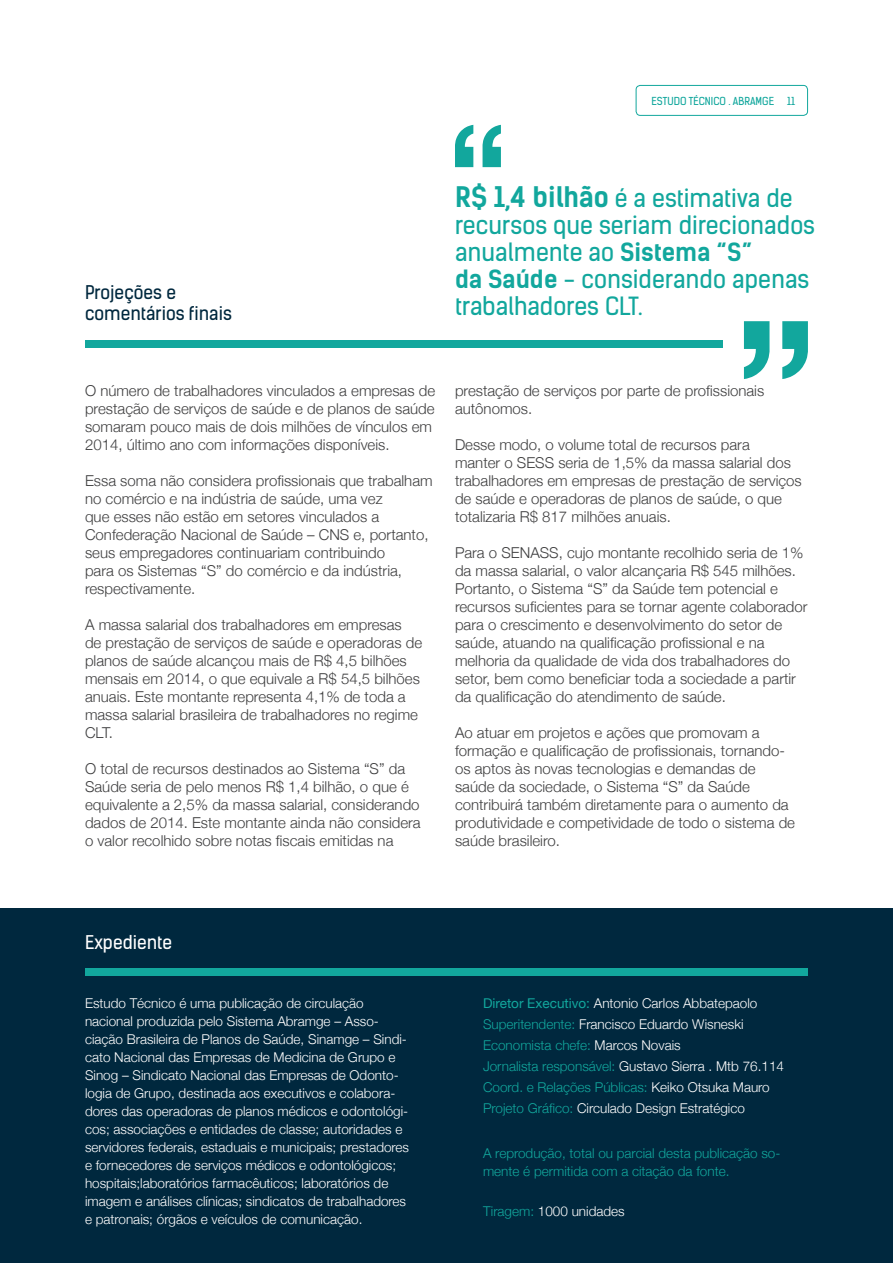
<style>
.page{position:relative;width:893px;height:1263px;background:#fff}
.page>*{position:absolute;margin:0;border:0;box-sizing:border-box;transform-origin:0 0}
.t1{font:24px/27px "Kelson Sans";color:#12a79d}
.t2{font:18px "Kelson Sans";color:#00283e}
.t3{font:18px "Kelson Sans";color:#fff}
._04_texto_corrido{font:300 15px/18px "Helvetica Neue";color:#3e3e3f}
.t4{font:300 13.5px/18px "Helvetica Neue";color:#fff}
.t5{font:300 13.5px/18px "Helvetica Neue";color:#12a79d}
.t6{font:10.5px "Kelson Sans";color:#12a79d}
.s1{font-weight:700;font-size:27px}
.s2{font-weight:700}
.s3{font-weight:400;color:#12a79d}
.s4{color:#12a79d}
.s5{color:#fff}
</style>
<div class="page">
<div style="left:636px;top:85px;width:172px;height:31px;border:1px solid #12a79d;border-radius:4px"></div>
<div style="left:85px;top:340px;width:637px;height:8px;background:#12a79d"></div>
<div style="left:0;top:909px;width:893px;height:354px;background:#00283e"></div>
<div style="left:85px;top:968px;width:723px;height:8px;background:#12a79d"></div>
<svg style="left:744px;top:321px;width:64px;height:58px"></svg>
<svg style="left:455px;top:125px;width:46px;height:42px"></svg>
<p class="t6" style="left:651px;top:94px;width:145px">ESTUDO TÉCNICO . ABRAMGE 11</p>
<p class="t2" style="left:85px;top:281px;width:93px">Projeções e</p>
<p class="t2" style="left:85px;top:302px;width:148px">comentários finais</p>
<p class="t1" style="left:455px;top:185px;width:361px"><span class="s1">R$ 1,4 bilhão</span> é a estimativa de recursos que seriam direcionados anualmente ao <span class="s2">Sistema “S”</span></p>
<p class="t1" style="left:455px;top:266px;width:356px"><span class="s2">da Saúde</span> - considerando apenas trabalhadores CLT.</p>
<p class="_04_texto_corrido" style="left:85px;top:381px;width:352px">O número de trabalhadores vinculados a empresas de prestação de serviços de saúde e de planos de saúde somaram pouco mais de dois milhões de vínculos em 2014, último ano com informações disponíveis.</p>
<p class="_04_texto_corrido" style="left:85px;top:471px;width:349px">Essa soma não considera profissionais que trabalham no comércio e na indústria de saúde, uma vez<br>que esses não estão em setores vinculados a Confederação Nacional de Saúde – CNS e, portanto, seus empregadores continuariam contribuindo<br>para os Sistemas “S” do comércio e da indústria, respectivamente.</p>
<p class="_04_texto_corrido" style="left:85px;top:615px;width:339px">A massa salarial dos trabalhadores em empresas<br>de prestação de serviços de saúde e operadoras de planos de saúde alcançou mais de R$ 4,5 bilhões mensais em 2014, o que equivale a R$ 54,5 bilhões anuais. Este montante representa 4,1% de toda a massa salarial brasileira de trabalhadores no regime CLT.</p>
<p class="_04_texto_corrido" style="left:85px;top:759px;width:337px">O total de recursos destinados ao Sistema “S” da Saúde seria de pelo menos R$ 1,4 bilhão, o que é equivalente a 2,5% da massa salarial, considerando dados de 2014. Este montante ainda não considera o valor recolhido sobre notas fiscais emitidas na</p>
<p class="_04_texto_corrido" style="left:455px;top:381px;width:311px">prestação de serviços por parte de profissionais autônomos.</p>
<p class="_04_texto_corrido" style="left:455px;top:435px;width:348px">Desse modo, o volume total de recursos para<br>manter o SESS seria de 1,5% da massa salarial dos trabalhadores em empresas de prestação de serviços de saúde e operadoras de planos de saúde, o que totalizaria R$ 817 milhões anuais.</p>
<p class="_04_texto_corrido" style="left:455px;top:543px;width:350px">Para o SENASS, cujo montante recolhido seria de 1% da massa salarial, o valor alcançaria R$ 545 milhões.</p>
<p class="_04_texto_corrido" style="left:455px;top:579px;width:354px">Portanto, o Sistema “S” da Saúde tem potencial e recursos suficientes para se tornar agente colaborador para o crescimento e desenvolvimento do setor de saúde, atuando na qualificação profissional e na melhoria da qualidade de vida dos trabalhadores do setor, bem como beneficiar toda a sociedade a partir da qualificação do atendimento de saúde.</p>
<p class="_04_texto_corrido" style="left:455px;top:723px;width:342px">Ao atuar em projetos e ações que promovam a formação e qualificação de profissionais, tornando&shy;os aptos às novas tecnologias e demandas de saúde da sociedade, o Sistema “S” da Saúde contribuirá também diretamente para o aumento da produtividade e competividade de todo o sistema de saúde brasileiro.</p>
<p class="t3" style="left:85px;top:931px;width:89px">Expediente</p>
<p class="t4" style="left:85px;top:993px;width:280px">Estudo Técnico é uma publicação de circulação</p>
<p class="t4" style="left:85px;top:1011px;width:326px">nacional produzida pelo Sistema Abramge – Asso&shy;ciação Brasileira de Planos de Saúde, Sinamge – Sindi&shy;cato Nacional das Empresas de Medicina de Grupo e Sinog – Sindicato Nacional das Empresas de Odonto&shy;logia de Grupo, destinada aos executivos e colabora&shy;dores das operadoras de planos médicos e odontológi&shy;cos; associações e entidades de classe; autoridades e servidores federais, estaduais e municipais; prestadores e fornecedores de serviços médicos e odontológicos; hospitais;laboratórios farmacêuticos; laboratórios de imagem e análises clínicas; sindicatos de trabalhadores e patronais; órgãos e veículos de comunicação.</p>
<p class="t4" style="left:483px;top:993px;width:276px"><span class="s3">Diretor Executivo:</span> Antonio Carlos Abbatepaolo</p>
<p class="t4" style="left:483px;top:1014px;width:262px"><span class="s4">Superitendente:</span> Francisco Eduardo Wisneski</p>
<p class="t5" style="left:483px;top:1035px;width:199px">Economista chefe: <span class="s5">Marcos Novais</span></p>
<p class="t4" style="left:483px;top:1056px;width:302px"><span class="s4">Jornalista responsável:</span> Gustavo Sierra . Mtb 76.114</p>
<p class="t5" style="left:483px;top:1077px;width:288px">Coord. e Relações Públicas: <span class="s5">Keiko Otsuka Mauro</span></p>
<p class="t4" style="left:483px;top:1098px;width:263px"><span class="s4">Projeto Gráfico:</span> Circulado Design Estratégico</p>
<p class="t5" style="left:483px;top:1143px;width:299px">A reprodução, total ou parcial desta publicação so&shy;mente é permitida com a citação da fonte.</p>
<p class="t4" style="left:483px;top:1201px;width:143px"><span class="s4">Tiragem:</span> 1000 unidades</p>
</div>
